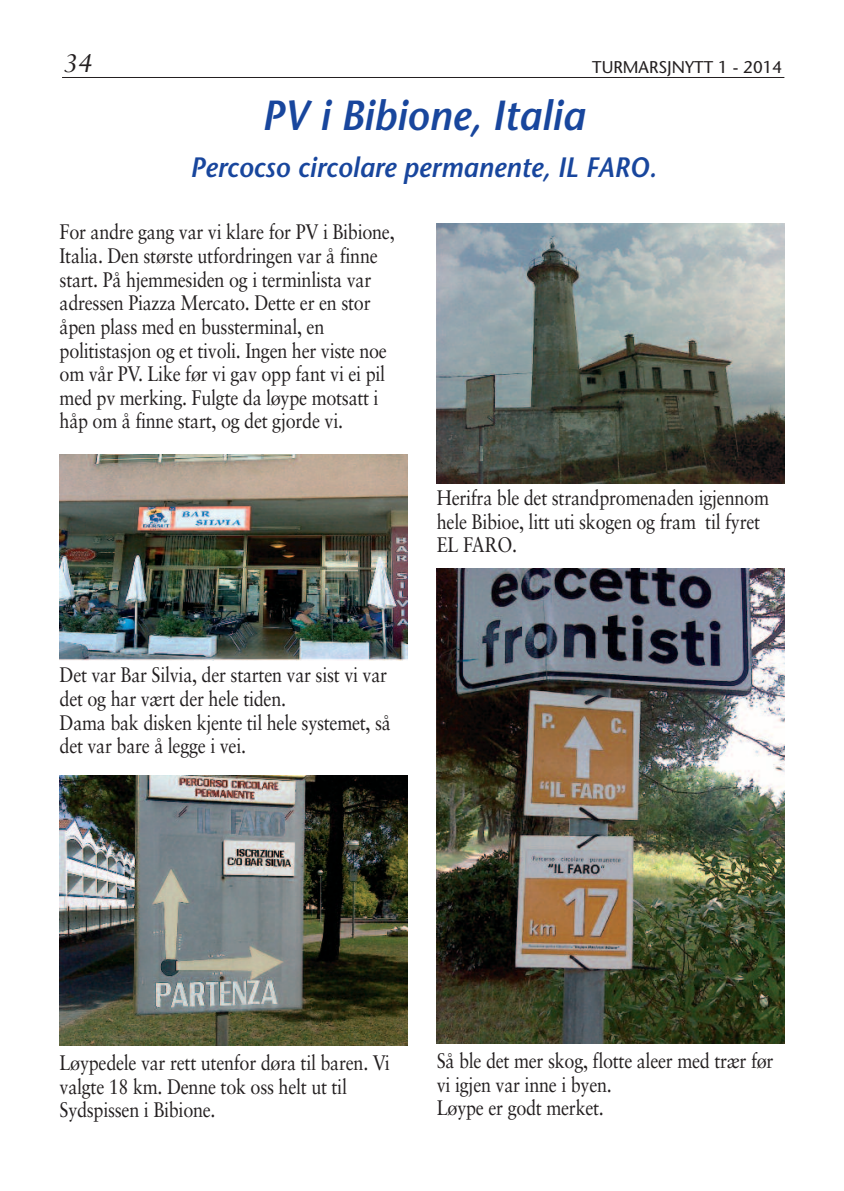
<style>
.page{position:relative;width:844px;height:1191px;background:#fff}
.page>*{position:absolute;margin:0;border:0;box-sizing:border-box;transform-origin:0 0}
.t1{font:italic 600 42px "Stone Sans";color:#18469d;scale:.95 1}
.t2{font:italic 600 28px "Stone Sans";color:#18469d;scale:.95 1}
.t3{font:italic 25.55px "Sabon";color:#231f20}
.t4{font:21px/23.6px "Sabon";letter-spacing:-.015em;color:#231f20;scale:.86 1}
.t5{font:16.97px "Stone Sans";color:#231f20}
</style>
<div class="page">
<hr style="left:62px;top:77px;width:722px;height:1px;background:#231f20">
<img style="left:60px;top:454px;width:347px;height:206px">
<img style="left:60px;top:776px;width:347px;height:269px">
<img style="left:437px;top:223px;width:347px;height:260px">
<img style="left:437px;top:568px;width:347px;height:475px">
<p class="t3" style="left:64px;top:52px;width:30px">34</p>
<p class="t5" style="left:592px;top:60px;width:191px">TURMARSJNYTT 1 - 2014</p>
<h1 class="t1" style="left:262px;top:99px;width:341px">PV i Bibione, Italia</h1>
<h2 class="t2" style="left:190px;top:157px;width:492px">Percocso circolare permanente, IL FARO.</h2>
<p class="t4" style="left:60px;top:222px;width:391px">For andre gang var vi klare for PV i Bibione, Italia. Den største utfordringen var å finne start. På hjemmesiden og i terminlista var adressen Piazza Mercato. Dette er en stor åpen plass med en bussterminal, en politistasjon og et tivoli. Ingen her viste noe om vår PV. Like før vi gav opp fant vi ei pil med pv merking. Fulgte da løype motsatt i håp om å finne start, og det gjorde vi.</p>
<p class="t4" style="left:60px;top:665px;width:386px">Det var Bar Silvia, der starten var sist vi var det og har vært der hele tiden.<br>Dama bak disken kjente til hele systemet, så det var bare å legge i vei.</p>
<p class="t4" style="left:437px;top:488px;width:387px">Herifra ble det strandpromenaden igjennom hele Bibioe, litt uti skogen og fram til fyret<br>EL FARO.</p>
<p class="t4" style="left:60px;top:1052px;width:385px">Løypedele var rett utenfor døra til baren. Vi valgte 18 km. Denne tok oss helt ut til<br>Sydspissen i Bibione.</p>
<p class="t4" style="left:437px;top:1050px;width:393px">Så ble det mer skog, flotte aleer med trær før vi igjen var inne i byen.<br>Løype er godt merket.</p>
</div>
